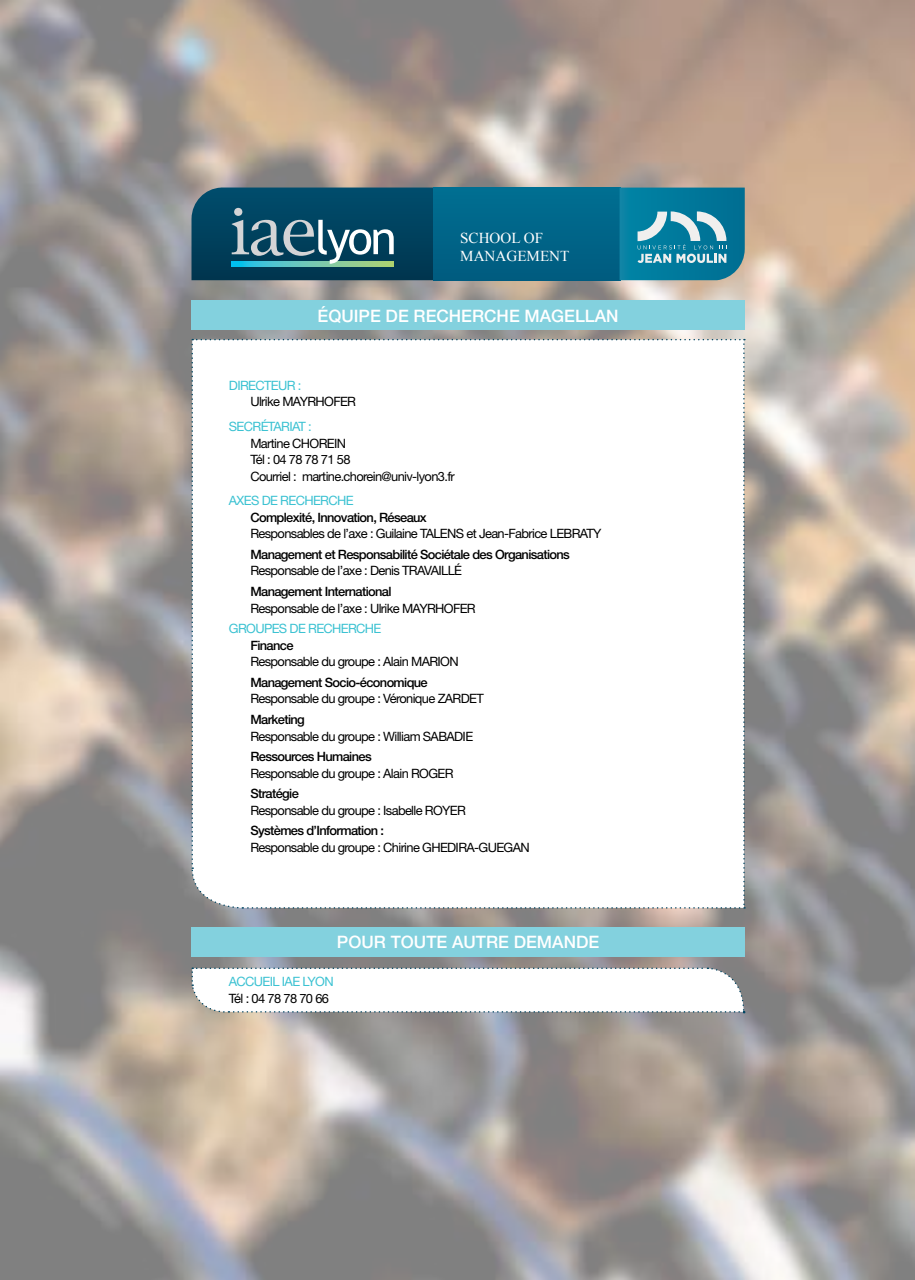
<style>
.page{position:relative;width:915px;height:1280px;background:#fff}
.page>*{position:absolute;margin:0;border:0;box-sizing:border-box;transform-origin:0 0}
.t1{font:500 17.1px "Helvetica Neue LT Std";color:#fff}
.t2{font:15.15px/18.1px "Times New Roman";color:#fff}
.t3{font:12.9px/16.5px "Helvetica Neue LT Std";letter-spacing:-.05em;color:#000}
.t4{font:500 12.9px "Helvetica Neue LT Std";letter-spacing:-.05em;color:#000}
.t5{font:12.9px "Helvetica Neue LT Std";letter-spacing:-.05em;color:#3cc2d2}
</style>
<div class="page">
<img style="left:0;top:0;width:914px;height:1280px">
<svg style="left:191px;top:188px;width:243px;height:92px;background:#1b576f"></svg>
<div style="left:434px;top:188px;width:186px;height:92px;background:#006588"></div>
<svg style="left:619px;top:188px;width:125px;height:92px;background:#268aa7"></svg>
<svg style="left:191px;top:339px;width:553px;height:570px"></svg>
<div style="left:191px;top:300px;width:553px;height:30px;background:#83d1de"></div>
<svg style="left:191px;top:967px;width:553px;height:48px"></svg>
<div style="left:191px;top:927px;width:553px;height:29px;background:#83d1de"></div>
<p class="t2" style="left:460px;top:229px;width:111px">SCHOOL OF<br>MANAGEMENT</p>
<h1 class="t1" style="left:317px;top:306px;width:109px">équipe de recherche</h1>
<h1 class="t1" style="left:524px;top:306px;width:13px">magellan</h1>
<p class="t5" style="left:229px;top:377px;width:9px">directeur</p>
<p class="t5" style="left:298px;top:377px;width:5px">:</p>
<p class="t3" style="left:250px;top:393px;width:107px">Ulrike MAYRHOFER</p>
<p class="t5" style="left:229px;top:419px;width:8px">secrétariat</p>
<p class="t5" style="left:308px;top:419px;width:5px">:</p>
<p class="t3" style="left:250px;top:434px;width:206px">Martine CHOREIN<br>Tél : 04 78 78 71 58<br>Courriel : martine.chorein@univ-lyon3.fr</p>
<p class="t5" style="left:229px;top:493px;width:61px">aXES de recherche</p>
<p class="t4" style="left:250px;top:509px;width:178px">Complexité, Innovation, Réseaux</p>
<p class="t3" style="left:250px;top:525px;width:352px">Responsables de l’axe : Guilaine TALENS et Jean-Fabrice LEBRATY</p>
<p class="t4" style="left:250px;top:547px;width:321px">Management et Responsabilité Sociétale des Organisations</p>
<p class="t3" style="left:250px;top:562px;width:213px">Responsable de l’axe : Denis TRAVAILLÉ</p>
<p class="t4" style="left:250px;top:584px;width:143px">Management International</p>
<p class="t3" style="left:250px;top:600px;width:227px">Responsable de l’axe : Ulrike MAYRHOFER</p>
<p class="t5" style="left:229px;top:621px;width:10px">groupes</p>
<p class="t5" style="left:289px;top:621px;width:28px">de recherche</p>
<p class="t4" style="left:250px;top:637px;width:45px">Finance</p>
<p class="t3" style="left:250px;top:653px;width:210px">Responsable du groupe : Alain MARION</p>
<p class="t4" style="left:250px;top:674px;width:179px">Management Socio-économique</p>
<p class="t3" style="left:250px;top:690px;width:235px">Responsable du groupe : Véronique ZARDET</p>
<p class="t4" style="left:250px;top:712px;width:56px">Marketing</p>
<p class="t3" style="left:250px;top:727px;width:224px">Responsable du groupe : William SABADIE</p>
<p class="t4" style="left:250px;top:749px;width:123px">Ressources Humaines</p>
<p class="t3" style="left:250px;top:765px;width:205px">Responsable du groupe : Alain ROGER</p>
<p class="t4" style="left:250px;top:786px;width:50px">Stratégie</p>
<p class="t3" style="left:250px;top:802px;width:217px">Responsable du groupe : Isabelle ROYER</p>
<p class="t4" style="left:250px;top:823px;width:135px">Systèmes d’Information :</p>
<p class="t3" style="left:250px;top:839px;width:281px">Responsable du groupe : Chirine GHEDIRA-GUEGAN</p>
<h1 class="t1" style="left:337px;top:931px;width:264px">POUR TOUTE AUTRE DEMANDE</h1>
<p class="t5" style="left:229px;top:974px;width:16px">Accueil</p>
<p class="t5" style="left:282px;top:974px;width:53px">IAE LYON</p>
<p class="t3" style="left:229px;top:989px;width:102px">Tél : 04 78 78 70 66</p>
</div>
